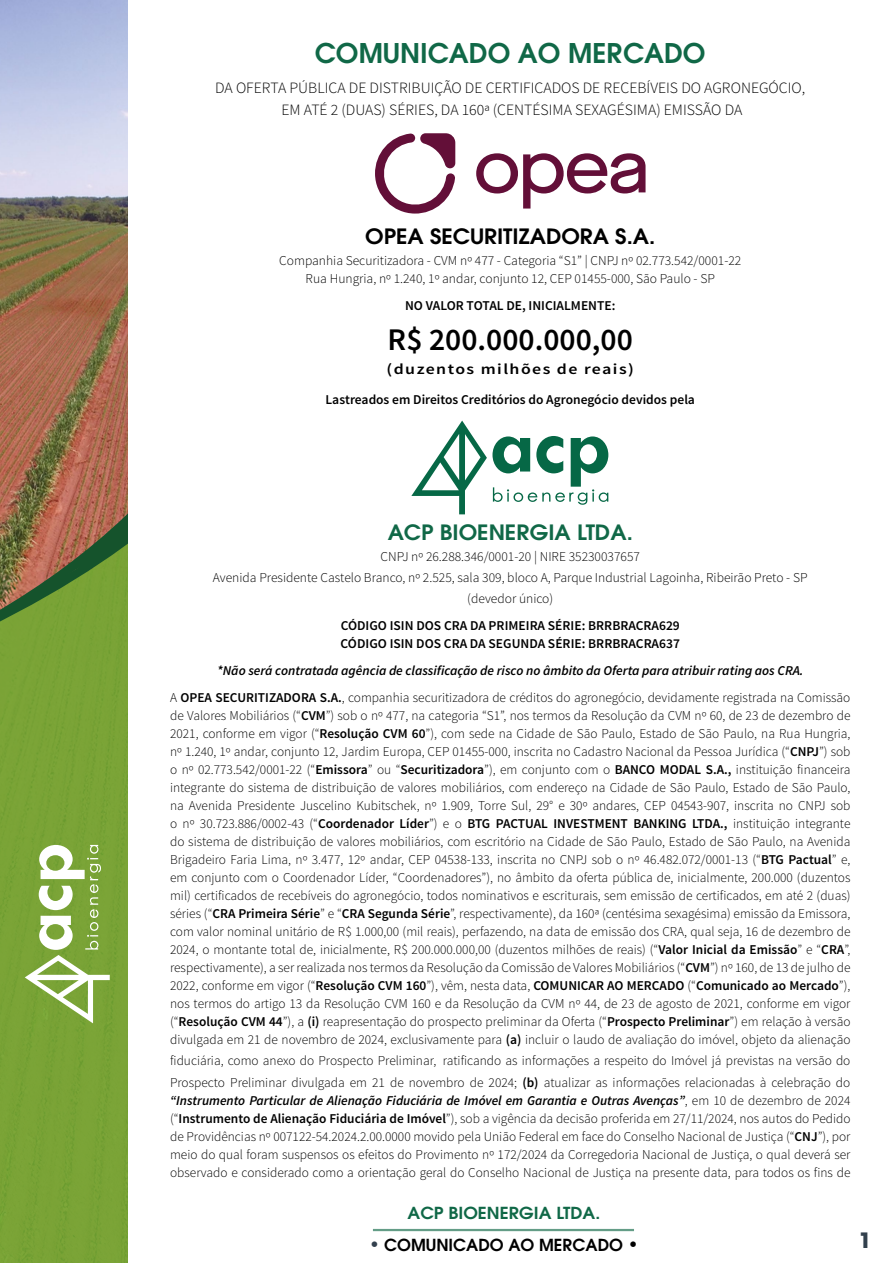
<style>
.page{position:relative;width:893px;height:1263px;background:#fff}
.page>*{position:absolute;margin:0;border:0;box-sizing:border-box;transform-origin:0 0}
.t1{font:600 31.5px "Source Sans Pro";color:#000}
.t2{font:600 27px "ITC Avant Garde Pro";color:#106847}
.t3{font:600 21px "ITC Avant Garde Pro";color:#000;scale:1.05 1}
.t4{font:600 21px "ITC Avant Garde Pro";color:#106847;scale:1.05 1}
.t5{font:700 21px "ITC Avant Garde Pro";color:#32404d}
.t6{font:600 16.5px "ITC Avant Garde Pro";color:#000}
.t7{font:600 16.5px "ITC Avant Garde Pro";color:#106847;scale:1.05 1}
.t8{font:300 15.75px/22px "Source Sans Pro";color:#000;text-align:center}
.t9{font:600 15px "Source Sans Pro";letter-spacing:.08em;color:#000;scale:1.19 1}
.t10{font:300 13.5px/18px "Source Sans Pro";color:#000;text-align:center}
.t11{font:italic 600 13.5px/27px "Source Sans Pro";color:#000;text-align:center}
.t12{font:600 13.5px/18px "Source Sans Pro";color:#000}
.s1{font-weight:300;font-style:normal}
.s2{font-style:normal}
.s3{font-weight:600}
.s4{font-weight:600;font-style:italic}
.s5{font-size:18px;color:#32404d}
.s6{font-size:18px}
</style>
<div class="page">
<hr style="left:373px;top:1229px;width:261px;height:2px;background:#106847">
<img style="left:0;top:0;width:128px;height:300px">
<div style="left:0;top:790px;width:128px;height:473px;background:#7aa336"></div>
<div style="left:0;top:613px;width:128px;height:177px;background:#7aa336"></div>
<svg style="left:0;top:300px;width:128px;height:313px;background:#956e48"></svg>
<svg style="left:25px;top:845px;width:85px;height:178px"></svg>
<svg style="left:476px;top:153px;width:169px;height:56px"></svg>
<svg style="left:375px;top:133px;width:80px;height:81px"></svg>
<svg style="left:411px;top:421px;width:197px;height:93px"></svg>
<h2 class="t2" style="left:315px;top:35px;width:392px">COMUNICADO AO MERCADO</h2>
<p class="t8" style="left:215px;top:77px;width:591px">DA OFERTA PÚBLICA DE DISTRIBUIÇÃO DE CERTIFICADOS DE RECEBÍVEIS DO AGRONEGÓCIO,<br>EM ATÉ 2 (DUAS) SÉRIES, DA 160ª (CENTÉSIMA SEXAGÉSIMA) EMISSÃO DA</p>
<h3 class="t3" style="left:365px;top:222px;width:278px">OPEA SECURITIZADORA S.A.</h3>
<p class="t10" style="left:279px;top:251px;width:464px">Companhia Securitizadora - CVM nº 477 - Categoria “S1” | CNPJ nº 02.773.542/0001-22<br>Rua Hungria, nº 1.240, 1º andar, conjunto 12, CEP 01455-000, São Paulo - SP</p>
<p class="t12" style="left:405px;top:297px;width:212px">NO VALOR TOTAL DE, INICIALMENTE:</p>
<h1 class="t1" style="left:388px;top:320px;width:247px">R$ 200.000.000,00</h1>
<p class="t9" style="left:387px;top:359px;width:209px">(duzentos milhões de reais)</p>
<p class="t12" style="left:325px;top:391px;width:371px">Lastreados em Direitos Creditórios do Agronegócio devidos pela</p>
<h3 class="t4" style="left:388px;top:518px;width:235px">ACP BIOENERGIA LTDA.</h3>
<p class="t10" style="left:213px;top:546px;width:596px;line-height:21px">CNPJ nº 26.288.346/0001-20 | NIRE 35230037657<br>Avenida Presidente Castelo Branco, nº 2.525, sala 309, bloco A, Parque Industrial Lagoinha, Ribeirão Preto - SP (devedor único)</p>
<p class="t12" style="left:341px;top:616px;width:341px">CÓDIGO ISIN DOS CRA DA PRIMEIRA SÉRIE: BRRBRACRA629<br>CÓDIGO ISIN DOS CRA DA SEGUNDA SÉRIE: BRRBRACRA637</p>
<p class="t11" style="left:170px;top:657px;width:682px">*Não será contratada agência de classificação de risco no âmbito da Oferta para atribuir rating aos CRA.<br><span class="s1">A</span> <span class="s2">OPEA SECURITIZADORA S.A.</span><span class="s1">, companhia securitizadora de créditos do agronegócio, devidamente registrada na Comissão</span></p>
<p class="t10" style="left:170px;top:706px;width:682px;text-align:justify">de Valores Mobiliários (“<span class="s3">CVM</span>”) sob o nº 477, na categoria “S1”, nos termos da Resolução da CVM nº 60, de 23 de dezembro de 2021, conforme em vigor (“<span class="s3">Resolução CVM 60</span>”), com sede na Cidade de São Paulo, Estado de São Paulo, na Rua Hungria, nº 1.240, 1º andar, conjunto 12, Jardim Europa, CEP 01455-000, inscrita no Cadastro Nacional da Pessoa Jurídica (“<span class="s3">CNPJ</span>”) sob o nº 02.773.542/0001-22 (“<span class="s3">Emissora</span>” ou “<span class="s3">Securitizadora</span>”), em conjunto com o <span class="s3">BANCO MODAL S.A.,</span> instituição financeira integrante do sistema de distribuição de valores mobiliários, com endereço na Cidade de São Paulo, Estado de São Paulo, na Avenida Presidente Juscelino Kubitschek, nº 1.909, Torre Sul, 29° e 30º andares, CEP 04543-907, inscrita no CNPJ sob o nº 30.723.886/0002-43 (“<span class="s3">Coordenador Líder</span>”) e o <span class="s3">BTG PACTUAL INVESTMENT BANKING LTDA.,</span> instituição integrante do sistema de distribuição de valores mobiliários, com escritório na Cidade de São Paulo, Estado de São Paulo, na Avenida Brigadeiro Faria Lima, nº 3.477, 12º andar, CEP 04538-133, inscrita no CNPJ sob o nº 46.482.072/0001-13 (“<span class="s3">BTG Pactual</span>” e, em conjunto com o Coordenador Líder, “Coordenadores”), no âmbito da oferta pública de, inicialmente, 200.000 (duzentos mil) certificados de recebíveis do agronegócio, todos nominativos e escriturais, sem emissão de certificados, em até 2 (duas) séries (“<span class="s3">CRA Primeira Série</span>” e “<span class="s3">CRA Segunda Série</span>”, respectivamente), da 160ª (centésima sexagésima) emissão da Emissora, com valor nominal unitário de R$ 1.000,00 (mil reais), perfazendo, na data de emissão dos CRA, qual seja, 16 de dezembro de 2024, o montante total de, inicialmente, R$ 200.000.000,00 (duzentos milhões de reais) (“<span class="s3">Valor Inicial da Emissão</span>” e “<span class="s3">CRA</span>”, respectivamente), a ser realizada nos termos da Resolução da Comissão de Valores Mobiliários (“<span class="s3">CVM</span>”) nº 160, de 13 de julho de 2022, conforme em vigor (“<span class="s3">Resolução CVM 160</span>”), vêm, nesta data, <span class="s3">COMUNICAR AO MERCADO</span> (“<span class="s3">Comunicado ao Mercado</span>”), nos termos do artigo 13 da Resolução CVM 160 e da Resolução da CVM nº 44, de 23 de agosto de 2021, conforme em vigor (“<span class="s3">Resolução CVM 44</span>”), a <span class="s3">(i)</span> reapresentação do prospecto preliminar da Oferta (“<span class="s3">Prospecto Preliminar</span>”) em relação à versão divulgada em 21 de novembro de 2024, exclusivamente para <span class="s3">(a)</span> incluir o laudo de avaliação do imóvel, objeto da alienação</p>
<p class="t10" style="left:170px;top:1050px;width:682px;line-height:21.5px;text-align:left">fiduciária, como anexo do Prospecto Preliminar, ratificando as informações a respeito do Imóvel já previstas na versão do<br>Prospecto Preliminar divulgada em 21 de novembro de 2024; <span class="s3">(b)</span> atualizar as informações relacionadas à celebração do</p>
<p class="t10" style="left:170px;top:1091px;width:682px;text-align:justify"><span class="s4">“Instrumento Particular de Alienação Fiduciária de Imóvel em Garantia e Outras Avenças”</span>, em 10 de dezembro de 2024 (“<span class="s3">Instrumento de Alienação Fiduciária de Imóvel</span>”), sob a vigência da decisão proferida em 27/11/2024, nos autos do Pedido de Providências nº 007122-54.2024.2.00.0000 movido pela União Federal em face do Conselho Nacional de Justiça (“<span class="s3">CNJ</span>”), por meio do qual foram suspensos os efeitos do Provimento nº 172/2024 da Corregedoria Nacional de Justiça, o qual deverá ser observado e considerado como a orientação geral do Conselho Nacional de Justiça na presente data, para todos os fins de</p>
<p class="t7" style="left:408px;top:1202px;width:185px">ACP BIOENERGIA LTDA.</p>
<p class="t6" style="left:369px;top:1234px;width:271px"><span class="s5">•</span> COMUNICADO AO MERCADO <span class="s6">•</span></p>
<h3 class="t5" style="left:859px;top:1226px;width:14px">1</h3>
</div>
